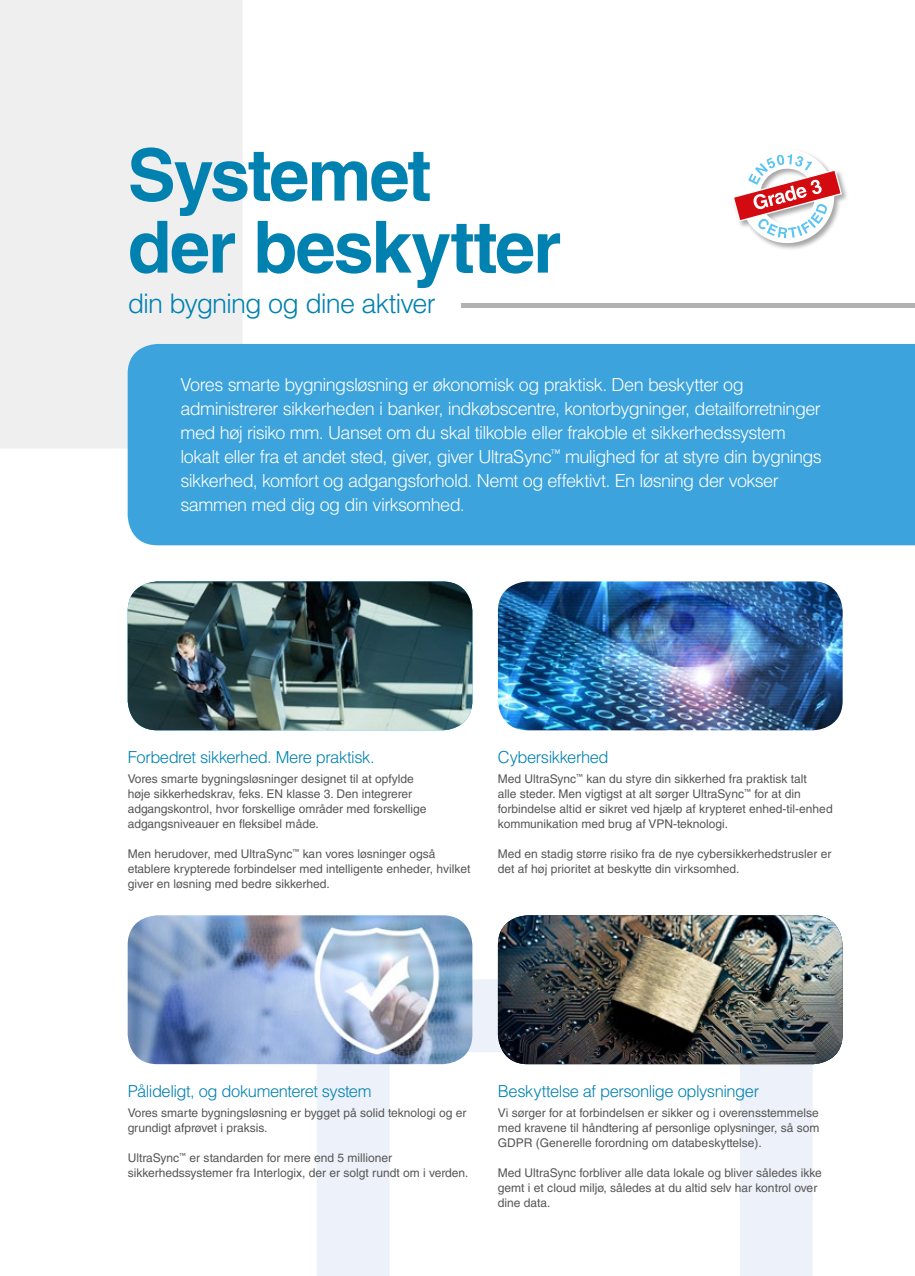
<style>
.page{position:relative;width:915px;height:1276px;background:#fff}
.page>*{position:absolute;margin:0;border:0;box-sizing:border-box;transform-origin:0 0}
.t1{font:700 72px/72px "Helvetica LT Std";letter-spacing:-.03em;color:#0081b0}
.t2{font:300 27px "Helvetica LT Std";letter-spacing:-.04em;color:#0081b0}
.t3{font:300 18px/24px "Helvetica LT Std";letter-spacing:-.035em;color:#fff}
.t4{font:300 16.5px "Helvetica LT Std";letter-spacing:-.03em;color:#0081b0}
.t5{font:12px/15px "Helvetica LT Std";color:#565655}
</style>
<div class="page">
<svg style="left:316px;top:979px;width:496px;height:297px"></svg>
<div style="left:0;top:0;width:242px;height:448px;background:#efeff0"></div>
<div style="left:461px;top:303px;width:453px;height:5px;background:#b1b2b3"></div>
<div style="left:128px;top:344px;width:786px;height:201px;background:#3ca3dc"></div>
<img style="left:497px;top:581px;width:345px;height:149px">
<img style="left:128px;top:915px;width:344px;height:149px">
<img style="left:497px;top:915px;width:345px;height:149px">
<img style="left:128px;top:581px;width:344px;height:149px">
<div style="left:731px;top:148px;width:117px;height:102px;background:#000;opacity:.35"></div>
<svg style="left:732px;top:149px;width:109px;height:94px"></svg>
<h1 class="t1" style="left:128px;top:138px;width:435px">Systemet<br>der beskytter</h1>
<h2 class="t2" style="left:128px;top:287px;width:309px">din bygning og dine aktiver</h2>
<p class="t3" style="left:180px;top:372px;width:642px">Vores smarte bygningsløsning er økonomisk og praktisk. Den beskytter og administrerer sikkerheden i banker, indkøbscentre, kontorbygninger, detailforretninger med høj risiko mm. Uanset om du skal tilkoble eller frakoble et sikkerhedssystem lokalt eller fra et andet sted, giver, giver UltraSync<sup>™</sup> mulighed for at styre din bygnings sikkerhed, komfort og adgangsforhold. Nemt og effektivt. En løsning der vokser sammen med dig og din virksomhed.</p>
<h3 class="t4" style="left:128px;top:747px;width:248px">Forbedret sikkerhed. Mere praktisk.</h3>
<p class="t5" style="left:128px;top:771px;width:300px">Vores smarte bygningsløsninger designet til at opfylde høje sikkerhedskrav, feks. EN klasse 3. Den integrerer adgangskontrol, hvor forskellige områder med forskellige adgangsniveauer en fleksibel måde.</p>
<p class="t5" style="left:128px;top:846px;width:344px">Men herudover, med UltraSync<sup>™</sup> kan vores løsninger også etablere krypterede forbindelser med intelligente enheder, hvilket giver en løsning med bedre sikkerhed.</p>
<h3 class="t4" style="left:497px;top:747px;width:112px">Cybersikkerhed</h3>
<p class="t5" style="left:497px;top:771px;width:336px">Med UltraSync<sup>™</sup> kan du styre din sikkerhed fra praktisk talt<br>alle steder. Men vigtigst at alt sørger UltraSync<sup>™</sup> for at din forbindelse altid er sikret ved hjælp af krypteret enhed-til-enhed kommunikation med brug af VPN-teknologi.</p>
<p class="t5" style="left:497px;top:846px;width:335px">Med en stadig større risiko fra de nye cybersikkerhedstrusler er det af høj prioritet at beskytte din virksomhed.</p>
<h3 class="t4" style="left:128px;top:1081px;width:245px">Pålideligt, og dokumenteret system</h3>
<p class="t5" style="left:128px;top:1104px;width:340px">Vores smarte bygningsløsning er bygget på solid teknologi og er grundigt afprøvet i praksis.</p>
<p class="t5" style="left:128px;top:1149px;width:342px">UltraSync<sup>™</sup> er standarden for mere end 5 millioner sikkerhedssystemer fra Interlogix, der er solgt rundt om i verden.</p>
<h3 class="t4" style="left:497px;top:1081px;width:263px">Beskyttelse af personlige oplysninger</h3>
<p class="t5" style="left:497px;top:1104px;width:323px;text-align:justify">Vi sørger for at forbindelsen er sikker og i overensstemmelse med kravene til håndtering af personlige oplysninger, så som GDPR (Generelle forordning om databeskyttelse).</p>
<p class="t5" style="left:497px;top:1164px;width:325px">Med UltraSync forbliver alle data lokale og bliver således ikke gemt i et cloud miljø, således at du altid selv har kontrol over dine data.</p>
</div>
